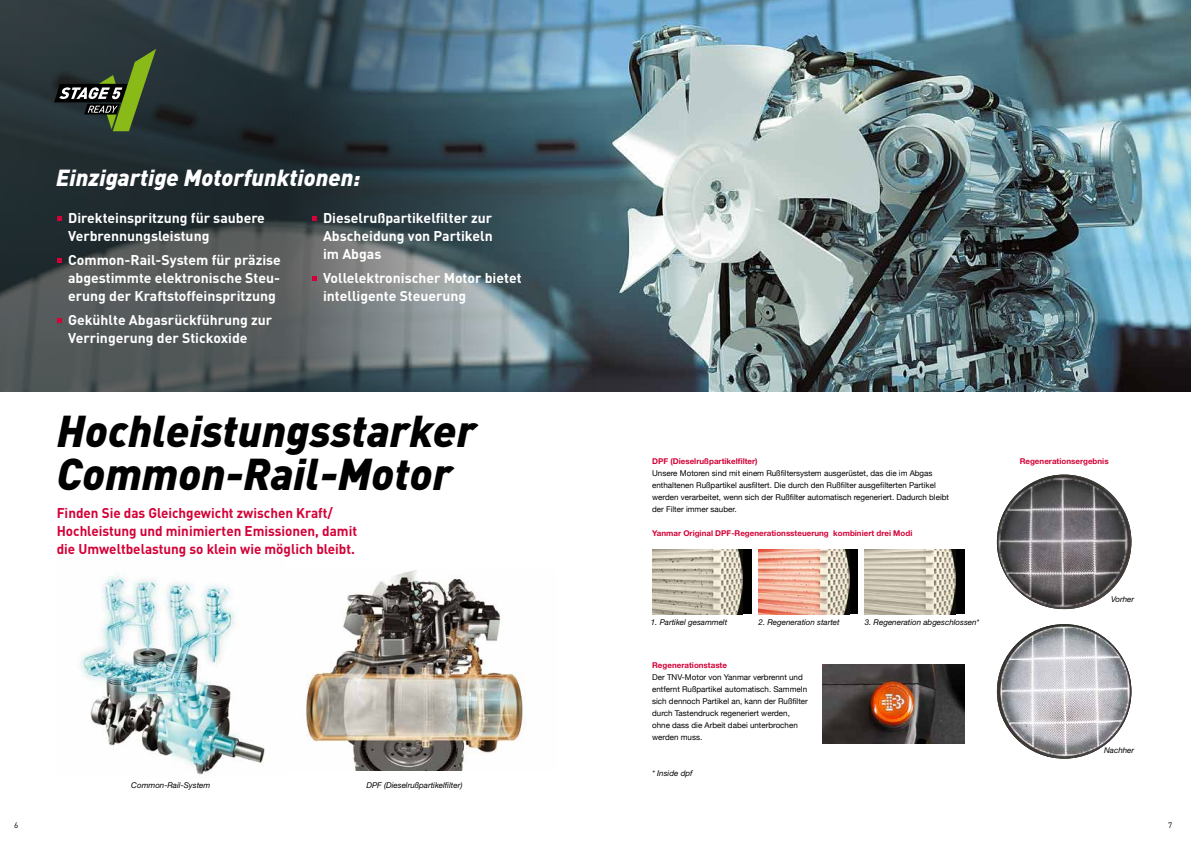
<style>
.page{position:relative;width:1191px;height:842px;background:#fff}
.page>*{position:absolute;margin:0;border:0;box-sizing:border-box;transform-origin:0 0}
.t1{font:italic 900 44px/43px "DIN";color:#000}
.t2{font:italic 900 23px "DIN";color:#fff}
.t3{font:700 14px/18px "DIN Pro";color:#fff}
.t4{font:700 14px/18px "DIN Pro";color:#d40037;scale:.96 1}
.t5{font:8px/12px "Helvetica Neue";color:#000}
.t6{font:italic 8px "Helvetica Neue LT Std";color:#000}
.t7{font:700 8px "Helvetica Neue LT Std";color:#d40037}
.t8{font:8px "DIN Pro";color:#000}
</style>
<div class="page">
<img style="left:595px;top:0;width:596px;height:392px">
<svg style="left:0;top:0;width:595px;height:392px;background:#43535a"></svg>
<img style="left:79px;top:572px;width:186px;height:203px">
<svg style="left:54px;top:49px;width:102px;height:82px;background:#3d4d34"></svg>
<img style="left:306px;top:570px;width:220px;height:200px">
<div style="left:652px;top:550px;width:99px;height:64px;background:#000"></div>
<img style="left:652px;top:550px;width:91px;height:64px">
<div style="left:758px;top:550px;width:99px;height:64px;background:#000"></div>
<img style="left:758px;top:550px;width:91px;height:64px">
<div style="left:865px;top:550px;width:99px;height:64px;background:#000"></div>
<img style="left:865px;top:550px;width:90px;height:64px">
<svg style="left:57px;top:216px;width:5px;height:5px"></svg>
<svg style="left:57px;top:258px;width:5px;height:5px"></svg>
<svg style="left:57px;top:318px;width:5px;height:5px"></svg>
<svg style="left:312px;top:216px;width:4px;height:5px"></svg>
<svg style="left:312px;top:276px;width:4px;height:5px"></svg>
<img style="left:997px;top:475px;width:134px;height:134px;border-radius:67px">
<img style="left:997px;top:624px;width:134px;height:135px;border-radius:67px">
<img style="left:822px;top:665px;width:142px;height:78px">
<h2 class="t2" style="left:56px;top:163px;width:306px">Einzigartige Motorfunktionen:</h2>
<h3 class="t3" style="left:68px;top:209px;width:198px">Direkteinspritzung für saubere<br>Verbrennungsleistung</h3>
<h3 class="t3" style="left:68px;top:251px;width:214px;text-align:justify">Common-Rail-System für präzise abgestimmte elektronische Steu&shy;erung der Kraftstoffeinspritzung</h3>
<h3 class="t3" style="left:68px;top:311px;width:206px">Gekühlte Abgasrückführung zur<br>Verringerung der Stickoxide</h3>
<h3 class="t3" style="left:323px;top:209px;width:171px;text-align:justify">Dieselrußpartikelfilter zur Abscheidung von Partikeln im Abgas</h3>
<h3 class="t3" style="left:323px;top:269px;width:200px">Vollelektronischer Motor bietet intelligente Steuerung</h3>
<h1 class="t1" style="left:57px;top:408px;width:421px">Hochleistungsstarker<br>Common-Rail-Motor</h1>
<h3 class="t4" style="left:57px;top:503px;width:314px">Finden Sie das Gleichgewicht zwischen Kraft/<br>Hochleistung und minimierten Emissionen, damit die Umweltbelastung so klein wie möglich bleibt.</h3>
<p class="t6" style="left:131px;top:780px;width:80px">Common-Rail-System</p>
<p class="t6" style="left:366px;top:780px;width:97px">DPF (Dieselrußpartikelfilter)</p>
<p class="t7" style="left:652px;top:456px;width:107px">DPF (Dieselrußpartikelfilter)</p>
<p class="t7" style="left:1019px;top:456px;width:90px">Regenerationsergebnis</p>
<p class="t5" style="left:652px;top:467px;width:298px">Unsere Motoren sind mit einem Rußfiltersystem ausgerüstet, das die im Abgas enthaltenen Rußpartikel ausfiltert. Die durch den Rußfilter ausgefilterten Partikel werden verarbeitet, wenn sich der Rußfilter automatisch regeneriert. Dadurch bleibt der Filter immer sauber.</p>
<p class="t7" style="left:652px;top:528px;width:262px">Yanmar Original DPF-Regenerationssteuerung kombiniert drei Modi</p>
<p class="t6" style="left:651px;top:618px;width:78px">1. Partikel gesammelt</p>
<p class="t6" style="left:758px;top:618px;width:83px">2. Regeneration startet</p>
<p class="t6" style="left:864px;top:618px;width:116px">3. Regeneration abgeschlossen*</p>
<p class="t7" style="left:652px;top:660px;width:76px">Regenerationstaste</p>
<p class="t5" style="left:652px;top:671px;width:157px">Der TNV-Motor von Yanmar verbrennt und entfernt Rußpartikel automatisch. Sammeln sich dennoch Partikel an, kann der Rußfilter durch Tastendruck regeneriert werden, ohne dass die Arbeit dabei unterbrochen werden muss.</p>
<p class="t6" style="left:652px;top:768px;width:42px">* Inside dpf</p>
<p class="t6" style="left:1111px;top:594px;width:25px">Vorher</p>
<p class="t6" style="left:1104px;top:745px;width:32px">Nachher</p>
<p class="t8" style="left:14px;top:820px;width:6px">6</p>
<p class="t8" style="left:1168px;top:820px;width:6px">7</p>
</div>
